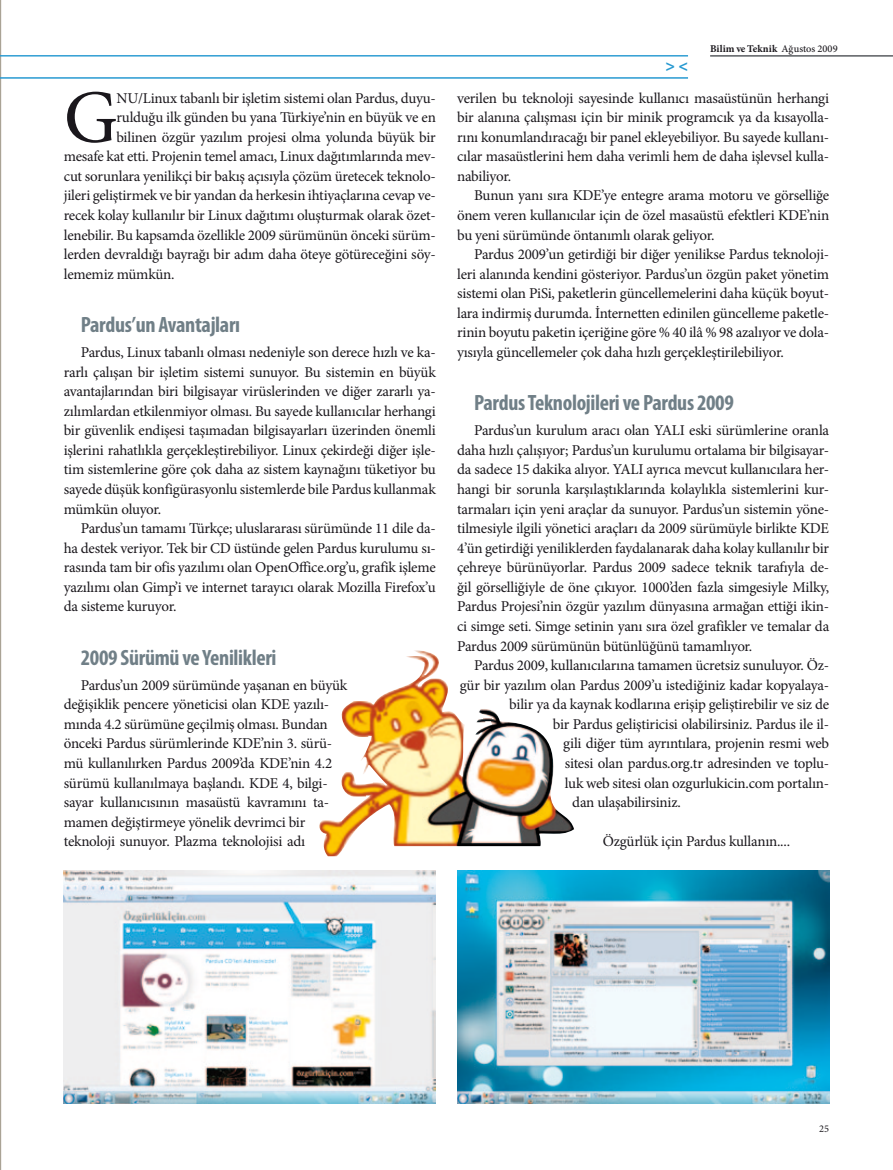
<style>
.page{position:relative;width:893px;height:1170px;background:#fff}
.page>*{position:absolute;margin:0;border:0;box-sizing:border-box;transform-origin:0 0}
.t1{font:75.15px "Minion Pro";color:#1a171c}
.t2{font:700 condensed 22.2px "Myriad Pro";letter-spacing:-.015em;color:#707f87}
.t3{font:700 16.2px "Myriad Pro";color:#2699d1}
.t4{font:15px/19.5px "Minion Pro";letter-spacing:-.015em;color:#1a171c;text-align:justify}
.t5{font:700 10.35px "Minion Pro";letter-spacing:.005em;color:#1a171c}
.t6{font:10.35px "Minion Pro";color:#1a171c}
.s1{font-weight:500}
</style>
<div class="page">
<svg style="left:0;top:0;width:1px;height:1169px"></svg>
<img style="left:64px;top:870px;width:372px;height:233px">
<img style="left:457px;top:870px;width:372px;height:233px">
<img style="left:319px;top:650px;width:255px;height:206px">
<hr style="left:0;top:78px;width:688px;height:1px;background:#2699d1">
<hr style="left:0;top:56px;width:688px;height:1px;background:#2699d1">
<hr style="left:710px;top:56px;width:183px;height:1px;background:#070c12">
<h1 class="t1" style="left:64px;top:67px;width:55px">G</h1>
<p class="t4" style="left:116px;top:88px;width:321px">NU/Linux tabanlı bir işletim sistemi olan Pardus, duyu-</p>
<p class="t4" style="left:116px;top:108px;width:321px">rulduğu ilk günden bu yana Türkiye’nin en büyük ve en</p>
<p class="t4" style="left:116px;top:127px;width:321px">bilinen özgür yazılım projesi olma yolunda büyük bir</p>
<p class="t4" style="left:64px;top:147px;width:374px">mesafe kat etti. Projenin temel amacı, Linux dağıtımlarında mev-</p>
<p class="t4" style="left:64px;top:166px;width:374px">cut sorunlara yenilikçi bir bakış açısıyla çözüm üretecek teknolo-</p>
<p class="t4" style="left:64px;top:186px;width:374px">jileri geliştirmek ve bir yandan da herkesin ihtiyaçlarına cevap ve-</p>
<p class="t4" style="left:64px;top:205px;width:374px">recek kolay kullanılır bir Linux dağıtımı oluşturmak olarak özet-</p>
<p class="t4" style="left:64px;top:225px;width:374px">lenebilir. Bu kapsamda özellikle 2009 sürümünün önceki sürüm-</p>
<p class="t4" style="left:64px;top:244px;width:374px">lerden devraldığı bayrağı bir adım daha öteye götüreceğini söy-</p>
<p class="t4" style="left:64px;top:264px;width:112px">lememiz mümkün.</p>
<h2 class="t2" style="left:81px;top:311px;width:161px">Pardus’un Avantajları</h2>
<p class="t4" style="left:64px;top:342px;width:374px;text-indent:17px">Pardus, Linux tabanlı olması nedeniyle son derece hızlı ve ka&shy;rarlı çalışan bir işletim sistemi sunuyor. Bu sistemin en büyük avantajlarından biri bilgisayar virüslerinden ve diğer zararlı ya&shy;zılımlardan etkilenmiyor olması. Bu sayede kullanıcılar herhangi bir güvenlik endişesi taşımadan bilgisayarları üzerinden önemli işlerini rahatlıkla gerçekleştirebiliyor. Linux çekirdeği diğer işle&shy;tim sistemlerine göre çok daha az sistem kaynağını tüketiyor bu sayede düşük konfigürasyonlu sistemlerde bile Pardus kullanmak mümkün oluyor.</p>
<p class="t4" style="left:64px;top:518px;width:374px;text-indent:17px">Pardus’un tamamı Türkçe; uluslararası sürümünde 11 dile da&shy;ha destek veriyor. Tek bir CD üstünde gelen Pardus kurulumu sı&shy;rasında tam bir ofis yazılımı olan OpenOffice.org’u, grafik işleme yazılımı olan Gimp’i ve internet tarayıcı olarak Mozilla Firefox’u da sisteme kuruyor.</p>
<h2 class="t2" style="left:81px;top:643px;width:197px">2009 Sürümü ve Yenilikleri</h2>
<p class="t4" style="left:64px;top:675px;width:285px;text-align:left;text-indent:17px">Pardus’un 2009 sürümünde yaşanan en büyük değişiklik pencere yöneticisi olan KDE yazılı&shy;mında 4.2 sürümüne geçilmiş olması. Bundan önceki Pardus sürümlerinde KDE’nin 3. sürü&shy;mü kullanılırken Pardus 2009’da KDE’nin 4.2 sürümü kullanılmaya başlandı. KDE 4, bilgi&shy;sayar kullanıcısının masaüstü kavramını ta&shy;mamen değiştirmeye yönelik devrimci bir teknoloji sunuyor. Plazma teknolojisi adı</p>
<p class="t3" style="left:665px;top:55px;width:24px">&gt; &lt;</p>
<p class="t5" style="left:710px;top:41px;width:129px">Bilim ve Teknik <span class="s1">Ağustos 2009</span></p>
<p class="t4" style="left:457px;top:88px;width:374px">verilen bu teknoloji sayesinde kullanıcı masaüstünün herhangi bir alanına çalışması için bir minik programcık ya da kısayolla&shy;rını konumlandıracağı bir panel ekleyebiliyor. Bu sayede kullanı&shy;cılar masaüstlerini hem daha verimli hem de daha işlevsel kulla&shy;nabiliyor.</p>
<p class="t4" style="left:457px;top:186px;width:374px;text-indent:17px">Bunun yanı sıra KDE’ye entegre arama motoru ve görselliğe önem veren kullanıcılar için de özel masaüstü efektleri KDE’nin bu yeni sürümünde öntanımlı olarak geliyor.</p>
<p class="t4" style="left:457px;top:244px;width:374px;text-indent:17px">Pardus 2009’un getirdiği bir diğer yenilikse Pardus teknoloji&shy;leri alanında kendini gösteriyor. Pardus’un özgün paket yönetim sistemi olan PiSi, paketlerin güncellemelerini daha küçük boyut&shy;lara indirmiş durumda. İnternetten edinilen güncelleme paketle&shy;rinin boyutu paketin içeriğine göre % 40 ilâ % 98 azalıyor ve dola&shy;yısıyla güncellemeler çok daha hızlı gerçekleştirilebiliyor.</p>
<h2 class="t2" style="left:474px;top:389px;width:261px">Pardus Teknolojileri ve Pardus 2009</h2>
<p class="t4" style="left:457px;top:421px;width:374px;text-indent:17px">Pardus’un kurulum aracı olan YALI eski sürümlerine oranla daha hızlı çalışıyor; Pardus’un kurulumu ortalama bir bilgisayar&shy;da sadece 15 dakika alıyor. YALI ayrıca mevcut kullanıcılara her&shy;hangi bir sorunla karşılaştıklarında kolaylıkla sistemlerini kur&shy;tarmaları için yeni araçlar da sunuyor. Pardus’un sistemin yöne&shy;tilmesiyle ilgili yönetici araçları da 2009 sürümüyle birlikte KDE 4’ün getirdiği yeniliklerden faydalanarak daha kolay kullanılır bir çehreye bürünüyorlar. Pardus 2009 sadece teknik tarafıyla de&shy;ğil görselliğiyle de öne çıkıyor. 1000’den fazla simgesiyle Milky, Pardus Projesi’nin özgür yazılım dünyasına armağan ettiği ikin&shy;ci simge seti. Simge setinin yanı sıra özel grafikler ve temalar da Pardus 2009 sürümünün bütünlüğünü tamamlıyor.</p>
<p class="t4" style="left:474px;top:655px;width:357px">Pardus 2009, kullanıcılarına tamamen ücretsiz sunuluyor. Öz-</p>
<p class="t4" style="left:460px;top:675px;width:371px">gür bir yazılım olan Pardus 2009’u istediğiniz kadar kopyalaya-</p>
<p class="t4" style="left:509px;top:694px;width:321px">bilir ya da kaynak kodlarına erişip geliştirebilir ve siz de</p>
<p class="t4" style="left:553px;top:714px;width:278px">bir Pardus geliştiricisi olabilirsiniz. Pardus ile il-</p>
<p class="t4" style="left:563px;top:733px;width:267px">gili diğer tüm ayrıntılara, projenin resmi web</p>
<p class="t4" style="left:565px;top:753px;width:266px">sitesi olan pardus.org.tr adresinden ve toplu-</p>
<p class="t4" style="left:565px;top:773px;width:266px">luk web sitesi olan ozgurlukicin.com portalın-</p>
<p class="t4" style="left:572px;top:792px;width:110px">dan ulaşabilirsiniz.</p>
<p class="t4" style="left:603px;top:831px;width:189px">Özgürlük için Pardus kullanın....</p>
<p class="t6" style="left:819px;top:1121px;width:11px">25</p>
</div>
